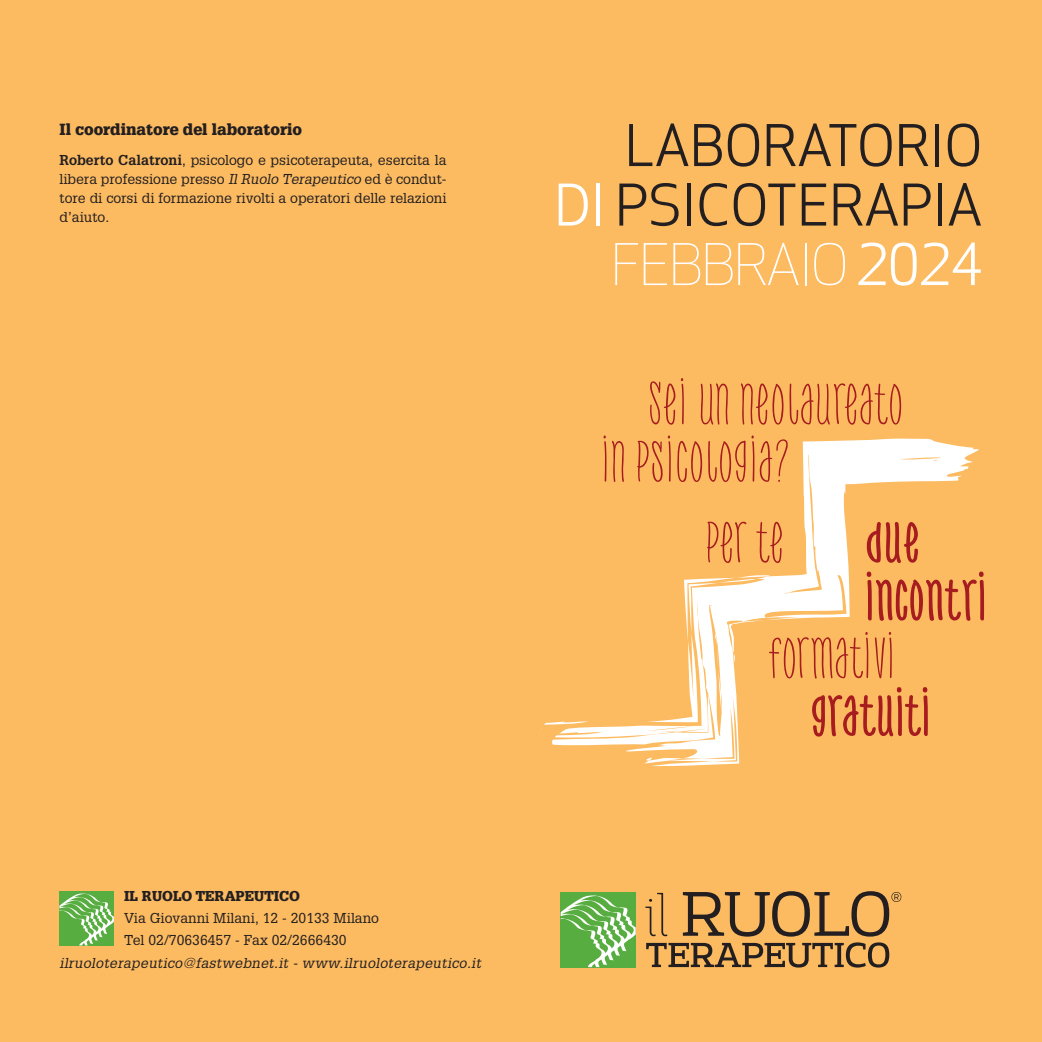
<style>
.page{position:relative;width:1042px;height:1042px;background:#fcba61}
.page>*{position:absolute;margin:0;border:0;box-sizing:border-box;transform-origin:0 0}
.t1{font:63px "PH 100 Cond";color:#a61c1f}
.t2{font:63px "PH 500 Cond";letter-spacing:-.01em;color:#a61c1f}
.t3{font:56px "Apex New";color:#231f20}
.t4{font:300 56px "Apex New";letter-spacing:-.01em;color:#fff}
.t5{font:900 15.75px "Glypha LT Std";color:#231f20}
.t6{font:14px/19.2px "Glypha LT Std";color:#231f20;text-align:justify}
.t7{font:italic 14px "Glypha LT Std";letter-spacing:.025em;color:#231f20}
.t8{font:900 14px "Glypha LT Std";color:#231f20}
.s1{font-weight:700}
.s2{font-style:italic}
.s3{color:#fff}
.s4{font-weight:400}
</style>
<div class="page">
<div style="left:561px;top:892px;width:75px;height:75px;background:#58ad41"></div>
<svg style="left:561px;top:895px;width:75px;height:72px"></svg>
<svg style="left:645px;top:893px;width:22px;height:43px"></svg>
<svg style="left:646px;top:942px;width:243px;height:25px"></svg>
<svg style="left:683px;top:891px;width:218px;height:45px"></svg>
<svg style="left:59px;top:892px;width:55px;height:53px;background:#79bd66"></svg>
<svg style="left:626px;top:438px;width:353px;height:328px"></svg>
<svg style="left:541px;top:575px;width:229px;height:171px"></svg>
<p class="t5" style="left:60px;top:120px;width:244px">Il coordinatore del laboratorio</p>
<p class="t6" style="left:60px;top:150px;width:388px"><span class="s1">Roberto Calatroni</span>, psicologo e psicoterapeuta, esercita la libera professione presso <span class="s2">Il Ruolo Terapeutico</span> ed è condut&shy;tore di corsi di formazione rivolti a operatori delle relazioni d’aiuto.</p>
<p class="t8" style="left:124px;top:887px;width:178px">IL RUOLO TERAPEUTICO</p>
<p class="t6" style="left:124px;top:908px;width:256px">Via Giovanni Milani, 12 - 20133 Milano</p>
<p class="t6" style="left:124px;top:930px;width:224px">Tel 02/70636457 - Fax 02/2666430</p>
<p class="t7" style="left:60px;top:954px;width:423px">ilruoloterapeutico@fastwebnet.it - www.ilruoloterapeutico.it</p>
<p class="t3" style="left:625px;top:110px;width:359px">LABORATORIO</p>
<p class="t3" style="left:554px;top:170px;width:429px"><span class="s3">DI</span> PSICOTERAPIA</p>
<p class="t4" style="left:611px;top:230px;width:372px">FEBBRAIO <span class="s4">2024</span></p>
<p class="t1" style="left:648px;top:372px;width:257px">SEI UN NEOLAUREATO</p>
<p class="t1" style="left:601px;top:429px;width:191px">IN PSICOLOGIA?</p>
<p class="t1" style="left:705px;top:510px;width:81px">PER TE</p>
<p class="t2" style="left:865px;top:509px;width:57px">DUE</p>
<p class="t2" style="left:865px;top:567px;width:124px">INCONTRI</p>
<p class="t1" style="left:768px;top:626px;width:130px">FORMATIVI</p>
<p class="t2" style="left:811px;top:683px;width:122px">GRATUITI</p>
</div>
